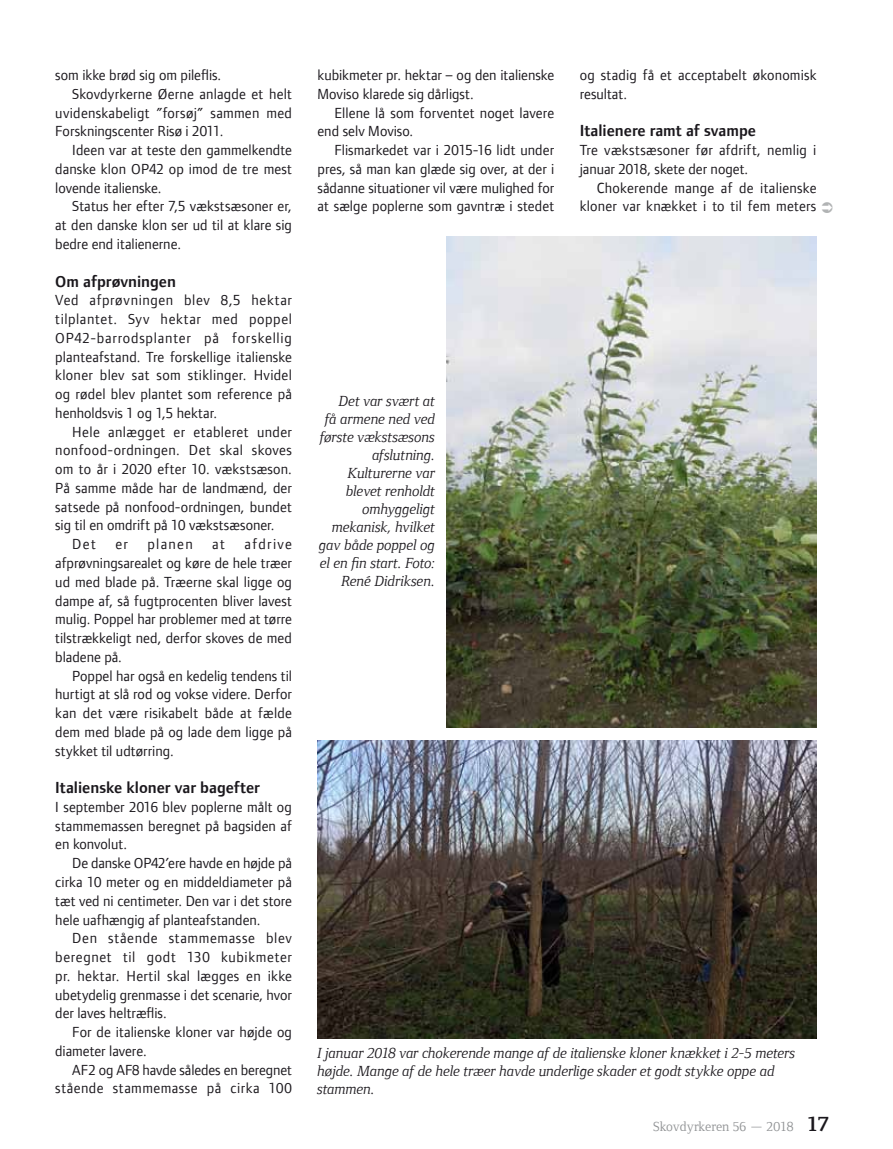
<style>
.page{position:relative;width:893px;height:1149px;background:#fff}
.page>*{position:absolute;margin:0;border:0;box-sizing:border-box;transform-origin:0 0}
.t1{font:600 16.5px "Foundry Form Sans";color:#1a171c}
.t2{font:15px/18.8px "Foundry Form Sans";letter-spacing:.005em;color:#1a171c;text-align:justify}
.t3{font:italic 15px/18px "Foundry Form Serif";letter-spacing:-.005em;color:#1a171c;text-align:right}
.t4{font:15px "Foundry Form Sans";letter-spacing:.03em;color:#1a171c}
.t5{font:13.5px "Foundry Form Serif";color:#8f9193}
.s1{font-weight:700;font-size:21px;color:#1a171c}
</style>
<div class="page">
<img style="left:447px;top:236px;width:369px;height:491px">
<img style="left:317px;top:740px;width:499px;height:297px">
<p class="t2" style="left:55px;top:66px;width:168px">som ikke brød sig om pileflis.</p>
<p class="t2" style="left:72px;top:84px;width:221px">Skovdyrkerne Øerne anlagde et helt</p>
<p class="t2" style="left:55px;top:103px;width:238px">uvidenskabeligt ”forsøj” sammen med</p>
<p class="t2" style="left:55px;top:122px;width:170px">Forskningscenter Risø i 2011.</p>
<p class="t2" style="left:72px;top:141px;width:221px">Ideen var at teste den gammelkendte</p>
<p class="t2" style="left:55px;top:159px;width:238px">danske klon OP42 op imod de tre mest</p>
<p class="t2" style="left:55px;top:178px;width:108px">lovende italienske.</p>
<p class="t2" style="left:72px;top:197px;width:221px">Status her efter 7,5 vækstsæsoner er,</p>
<p class="t2" style="left:55px;top:216px;width:238px">at den danske klon ser ud til at klare sig</p>
<p class="t2" style="left:55px;top:234px;width:127px">bedre end italienerne.</p>
<p class="t1" style="left:55px;top:272px;width:122px">Om afprøvningen</p>
<p class="t2" style="left:55px;top:291px;width:238px">Ved afprøvningen blev 8,5 hektar tilplantet. Syv hektar med poppel OP42-barrodsplanter på forskellig planteafstand. Tre forskellige italienske kloner blev sat som stiklinger. Hvidel og rødel blev plantet som reference på henholdsvis 1 og 1,5 hektar.</p>
<p class="t4" style="left:72px;top:423px;width:221px">Hele anlægget er etableret under</p>
<p class="t4" style="left:55px;top:442px;width:238px">nonfood-ordningen. Det skal skoves</p>
<p class="t2" style="left:55px;top:459px;width:238px">om to år i 2020 efter 10. vækstsæson.</p>
<p class="t2" style="left:55px;top:478px;width:238px">På samme måde har de landmænd, der</p>
<p class="t2" style="left:55px;top:497px;width:238px">satsede på nonfood-ordningen, bundet</p>
<p class="t2" style="left:55px;top:516px;width:221px">sig til en omdrift på 10 vækstsæsoner.</p>
<p class="t2" style="left:72px;top:534px;width:25px">Det</p>
<p class="t2" style="left:115px;top:534px;width:14px">er</p>
<p class="t2" style="left:147px;top:534px;width:47px">planen</p>
<p class="t2" style="left:212px;top:534px;width:14px">at</p>
<p class="t2" style="left:55px;top:534px;width:238px;text-indent:189px">afdrive afprøvningsarealet og køre de hele træer ud med blade på. Træerne skal ligge og dampe af, så fugtprocenten bliver lavest mulig. Poppel har problemer med at tørre tilstrækkeligt ned, derfor skoves de med bladene på.</p>
<p class="t2" style="left:55px;top:666px;width:238px;text-indent:17px">Poppel har også en kedelig tendens til hurtigt at slå rod og vokse videre. Derfor kan det være risikabelt både at fælde dem med blade på og lade dem ligge på stykket til udtørring.</p>
<p class="t1" style="left:55px;top:778px;width:206px">Italienske kloner var bagefter</p>
<p class="t2" style="left:55px;top:797px;width:238px">I september 2016 blev poplerne målt og stammemassen beregnet på bagsiden af en konvolut.</p>
<p class="t2" style="left:55px;top:853px;width:238px;text-indent:17px">De danske OP42’ere havde en højde på cirka 10 meter og en middeldiameter på tæt ved ni centimeter. Den var i det store hele uafhængig af planteafstanden.</p>
<p class="t2" style="left:55px;top:928px;width:238px;text-indent:17px">Den stående stammemasse blev beregnet til godt 130 kubikmeter pr. hektar. Hertil skal lægges en ikke ubetydelig grenmasse i det scenarie, hvor der laves heltræflis.</p>
<p class="t2" style="left:55px;top:1022px;width:238px;text-indent:17px">For de italienske kloner var højde og diameter lavere.</p>
<p class="t2" style="left:55px;top:1059px;width:238px;text-align:right">AF2 og AF8 havde således en beregnet stående stammemasse på cirka 100</p>
<p class="t2" style="left:317px;top:66px;width:238px">kubikmeter pr. hektar – og den italienske<br>Moviso klarede sig dårligst.</p>
<p class="t2" style="left:317px;top:103px;width:238px;text-indent:17px">Ellene lå som forventet noget lavere end selv Moviso.</p>
<p class="t2" style="left:317px;top:141px;width:238px;text-indent:17px">Flismarkedet var i 2015-16 lidt under pres, så man kan glæde sig over, at der i sådanne situationer vil være mulighed for at sælge poplerne som gavntræ i stedet</p>
<p class="t2" style="left:580px;top:66px;width:238px">og stadig få et acceptabelt økonomisk resultat.</p>
<p class="t1" style="left:580px;top:122px;width:178px">Italienere ramt af svampe</p>
<p class="t2" style="left:580px;top:141px;width:238px">Tre vækstsæsoner før afdrift, nemlig i januar 2018, skete der noget.</p>
<p class="t2" style="left:580px;top:178px;width:238px;text-align:right">Chokerende mange af de italienske kloner var knækket i to til fem meters</p>
<p class="t3" style="left:319px;top:392px;width:117px">Det var svært at<br>få armene ned ved første vækstsæsons afslutning.<br>Kulturerne var blevet renholdt omhyggeligt mekanisk, hvilket gav både poppel og el en fin start. Foto:<br>René Didriksen.</p>
<p class="t3" style="left:317px;top:1043px;width:479px;text-align:left">I januar 2018 var chokerende mange af de italienske kloner knækket i 2-5 meters højde. Mange af de hele træer havde underlige skader et godt stykke oppe ad stammen.</p>
<p class="t5" style="left:653px;top:1118px;width:178px">Skovdyrkeren 56 — 2018 <span class="s1">17</span></p>
</div>
